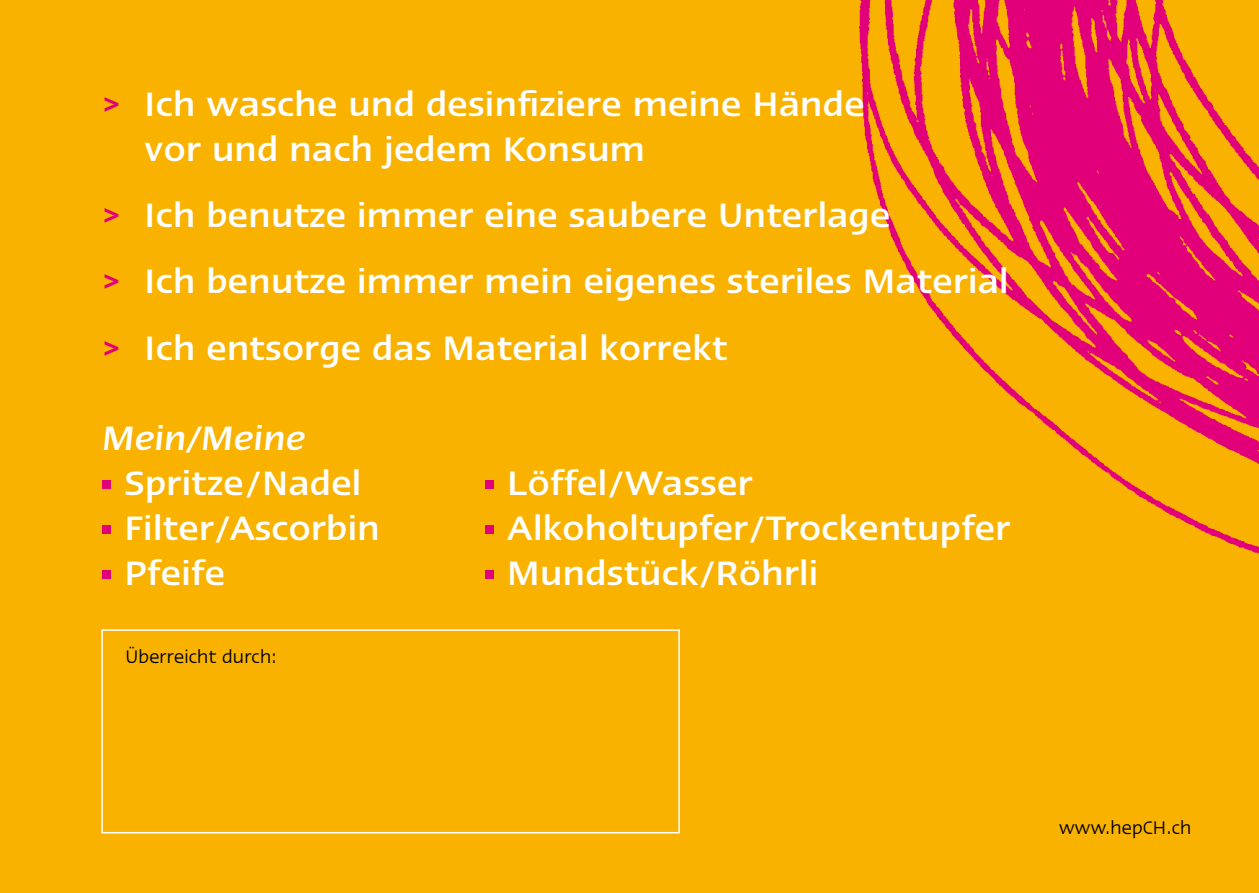
<style>
.page{position:relative;width:1259px;height:893px;background:#f9b200}
.page>*{position:absolute;margin:0;border:0;box-sizing:border-box;transform-origin:0 0}
.t1{font:500 39px/66.3px "Linotype Ergo";letter-spacing:.01em;color:#fff}
.t2{font:italic 500 39px "Linotype Ergo";letter-spacing:.01em;color:#fff}
.t3{font:21px "Linotype Ergo";letter-spacing:.01em;color:#000}
.s1{color:#e2007a}
</style>
<div class="page">
<img style="left:859px;top:0;width:400px;height:554px">
<div style="left:102px;top:480px;width:9px;height:9px;background:#e2007a"></div>
<div style="left:485px;top:480px;width:8px;height:9px;background:#e2007a"></div>
<div style="left:102px;top:525px;width:9px;height:9px;background:#e2007a"></div>
<div style="left:485px;top:525px;width:8px;height:9px;background:#e2007a"></div>
<div style="left:102px;top:570px;width:9px;height:9px;background:#e2007a"></div>
<div style="left:485px;top:570px;width:8px;height:9px;background:#e2007a"></div>
<div style="left:101px;top:629px;width:579px;height:204px;border:2px solid #fff"></div>
<p class="t1" style="left:145px;top:81px;width:721px;line-height:45px;text-indent:-43px"><span class="s1">&gt;</span> Ich wasche und desinfiziere meine Hände vor und nach jedem Konsum</p>
<p class="t1" style="left:102px;top:182px;width:908px"><span class="s1">&gt;</span> Ich benutze immer eine saubere Unterlage<br><span class="s1">&gt;</span> Ich benutze immer mein eigenes steriles Material <span class="s1">&gt;</span> Ich entsorge das Material korrekt</p>
<p class="t2" style="left:102px;top:416px;width:205px">Mein/Meine</p>
<p class="t1" style="left:124px;top:449px;width:238px">Spritze/Nadel</p>
<p class="t1" style="left:507px;top:449px;width:247px">Löffel/Wasser</p>
<p class="t1" style="left:124px;top:494px;width:257px">Filter/Ascorbin</p>
<p class="t1" style="left:507px;top:494px;width:504px">Alkoholtupfer/Trockentupfer</p>
<p class="t1" style="left:124px;top:539px;width:102px">Pfeife</p>
<p class="t1" style="left:507px;top:539px;width:313px">Mundstück/Röhrli</p>
<p class="t3" style="left:125px;top:645px;width:153px">Überreicht durch:</p>
<p class="t3" style="left:1059px;top:816px;width:134px">www.hepCH.ch</p>
</div>
